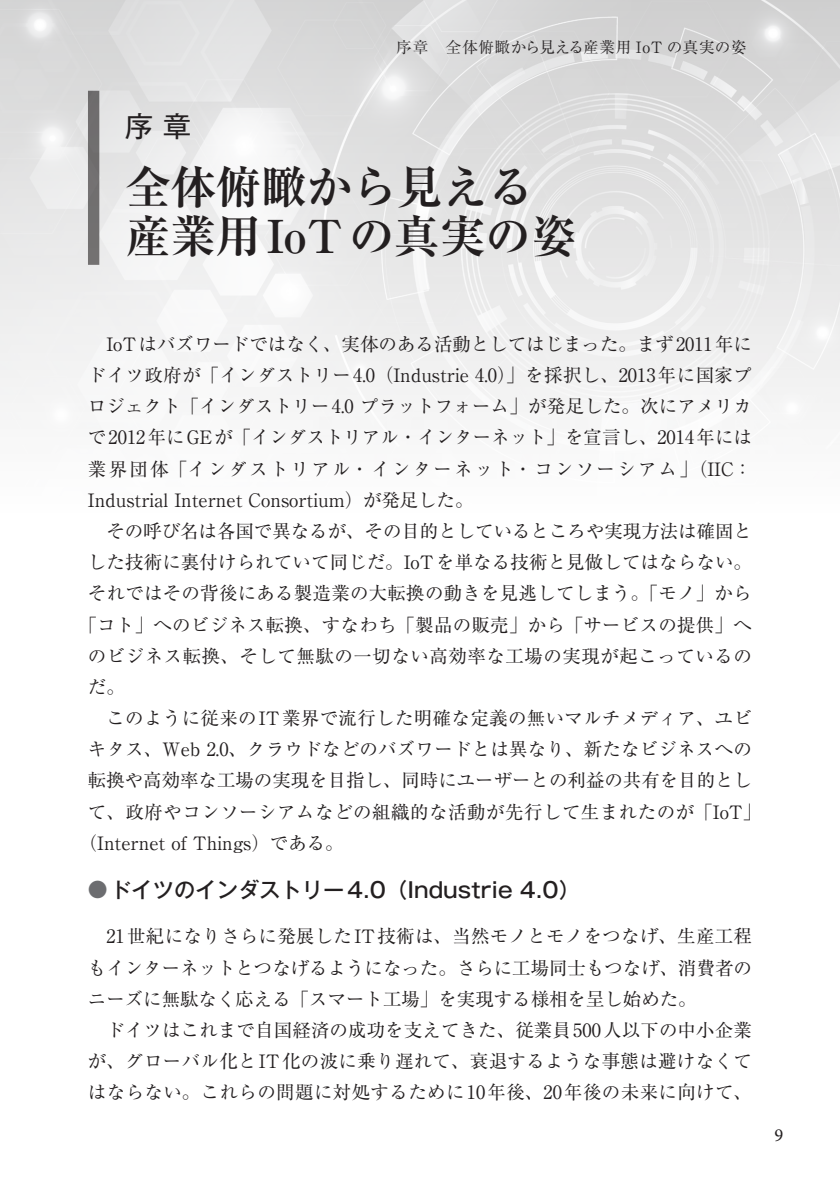
<style>
.page{position:relative;width:840px;height:1191px;background:#fff}
.page>*{position:absolute;margin:0;border:0;box-sizing:border-box;transform-origin:0 0}
.t1{font:700 45.4px/48.2px "Ryumin Pro";color:#231f20}
.t2{font:28.4px "Gothic MB101 Pro";color:#231f20}
.t3{font:500 21.2px "Gothic MB101 Pro";color:#231f20}
.t4{font:18.4px/31.2px "Ryumin Pro";letter-spacing:.015em;color:#231f20;text-align:justify}
.t5{font:18.4px "Minion Pro";color:#231f20}
.t6{font:15.6px "Ryumin Pro";letter-spacing:.04em;color:#231f20}
.s1{font-family:"Ryumin Pro";font-weight:400;font-size:19.8px;color:#6c6d70}
</style>
<div class="page">
<img style="left:0;top:0;width:839px;height:420px">
<div style="left:88px;top:91px;width:11px;height:174px;background:#716f70"></div>
<p class="t6" style="left:396px;top:35px;width:351px">序章　全体俯瞰から見える産業用 IoT の真実の姿</p>
<h2 class="t2" style="left:125px;top:103px;width:68px">序 章</h2>
<h1 class="t1" style="left:125px;top:160px;width:452px">全体俯瞰から見える産業用 IoTの真実の姿</h1>
<p class="t4" style="left:88px;top:327px;width:665px;text-indent:19px">IoTはバズワードではなく、実体のある活動としてはじまった。まず2011年にドイツ政府が「インダストリー4.0（Industrie 4.0）」を採択し、2013年に国家プロジェクト「インダストリー4.0 プラットフォーム」が発足した。次にアメリカで2012年にGEが「インダストリアル・インターネット」を宣言し、2014年には業界団体「インダストリアル・インターネット・コンソーシアム」（IIC：Industrial Internet Consortium）が発足した。</p>
<p class="t4" style="left:106px;top:514px;width:646px">その呼び名は各国で異なるが、その目的としているところや実現方法は確固と</p>
<p class="t4" style="left:88px;top:545px;width:665px">した技術に裏付けられていて同じだ。IoTを単なる技術と見做してはならない。</p>
<p class="t4" style="left:88px;top:576px;width:665px">それではその背後にある製造業の大転換の動きを見逃してしまう。「モノ」から</p>
<p class="t4" style="left:79px;top:608px;width:674px">「コト」へのビジネス転換、すなわち「製品の販売」から「サービスの提供」へ</p>
<p class="t4" style="left:88px;top:639px;width:665px">のビジネス転換、そして無駄の一切ない高効率な工場の実現が起こっているの</p>
<p class="t4" style="left:88px;top:670px;width:38px">だ。</p>
<p class="t4" style="left:106px;top:701px;width:647px">このように従来のIT業界で流行した明確な定義の無いマルチメディア、ユビ</p>
<p class="t4" style="left:88px;top:732px;width:665px">キタス、Web 2.0、クラウドなどのバズワードとは異なり、新たなビジネスへの</p>
<p class="t4" style="left:88px;top:763px;width:665px">転換や高効率な工場の実現を目指し、同時にユーザーとの利益の共有を目的とし</p>
<p class="t4" style="left:88px;top:795px;width:674px">て、政府やコンソーシアムなどの組織的な活動が先行して生まれたのが「IoT」</p>
<p class="t4" style="left:79px;top:826px;width:266px">（Internet of Things）である。</p>
<p class="t3" style="left:88px;top:872px;width:493px"><span class="s1">●</span>ドイツのインダストリー4.0（Industrie 4.0）</p>
<p class="t4" style="left:88px;top:919px;width:665px;text-indent:18px">21世紀になりさらに発展したIT技術は、当然モノとモノをつなげ、生産工程もインターネットとつなげるようになった。さらに工場同士もつなげ、消費者のニーズに無駄なく応える「スマート工場」を実現する様相を呈し始めた。</p>
<p class="t4" style="left:88px;top:1013px;width:665px;text-indent:18px">ドイツはこれまで自国経済の成功を支えてきた、従業員500人以下の中小企業が、グローバル化とIT化の波に乗り遅れて、衰退するような事態は避けなくてはならない。これらの問題に対処するために10年後、20年後の未来に向けて、</p>
<p class="t5" style="left:774px;top:1122px;width:10px">9</p>
</div>
